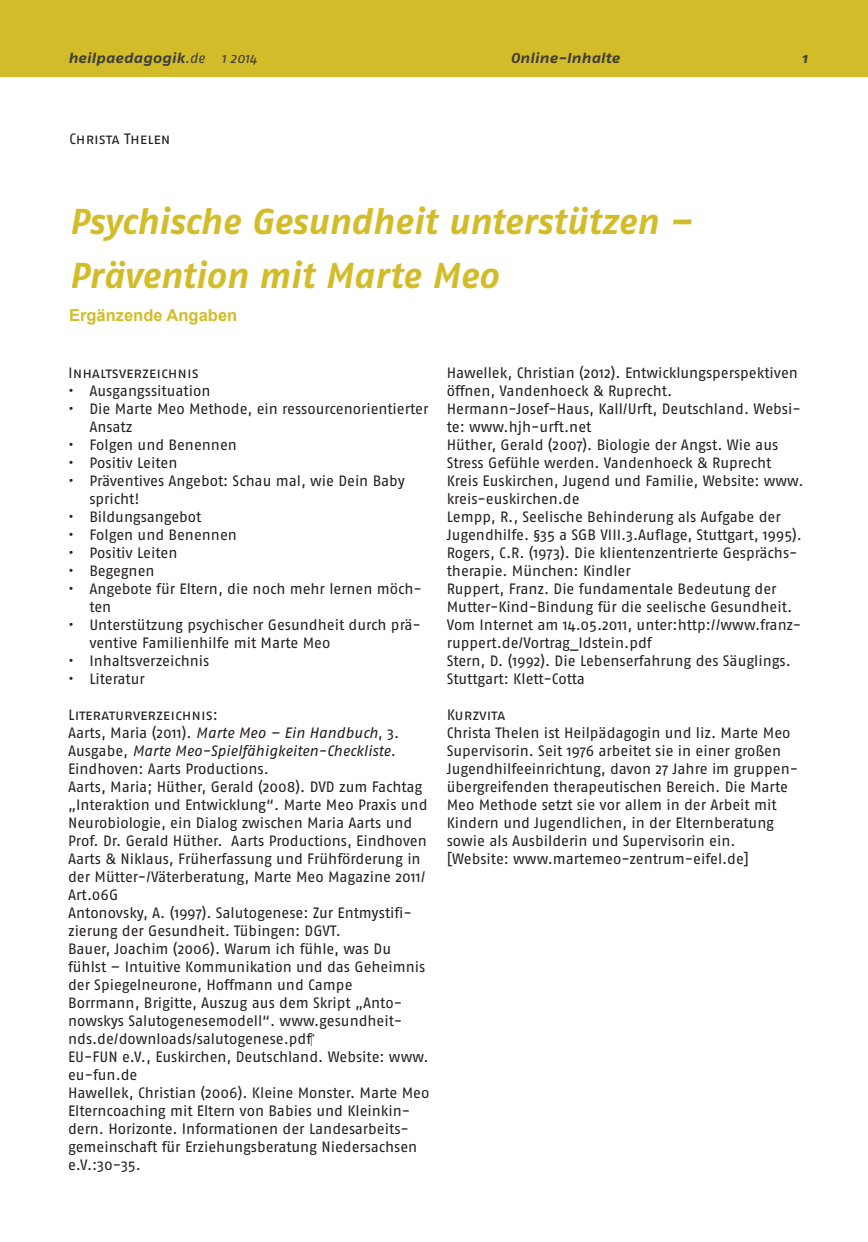
<style>
.page{position:relative;width:868px;height:1242px;background:#fff}
.page>*{position:absolute;margin:0;border:0;box-sizing:border-box;transform-origin:0 0}
.t1{font:italic 700 36px/54px "Fago No";letter-spacing:-.005em;color:#d3bc29}
.t2{font:700 16.5px "Arial";color:#d3bc29}
.t3{font:15px/18px "Fago No";letter-spacing:-.005em;color:#231f20}
.t4{font:15px "Fago No Regular Caps";letter-spacing:-.01em;color:#231f20}
.t5{font:italic 700 14.25px "Fago Ex";color:#3e3d39}
.s1{font-family:"Fago No";font-weight:400}
.s2{font-style:italic}
</style>
<div class="page">
<div style="left:0;top:0;width:867px;height:77px;background:#d3bc29"></div>
<p class="t5" style="left:68px;top:49px;width:191px">heilpaedagogik<span class="s1">.de 1 2014</span></p>
<p class="t5" style="left:510px;top:49px;width:111px">Online-Inhalte</p>
<p class="t5" style="left:801px;top:49px;width:7px">1</p>
<p class="t4" style="left:69px;top:130px;width:103px">Christa Thelen</p>
<h1 class="t1" style="left:69px;top:194px;width:624px">Psychische Gesundheit unterstützen –<br>Prävention mit Marte Meo</h1>
<p class="t2" style="left:69px;top:303px;width:170px">Ergänzende Angaben</p>
<p class="t4" style="left:68px;top:364px;width:132px">Inhaltsverzeichnis</p>
<p class="t3" style="left:68px;top:382px;width:144px">• Ausgangssituation</p>
<p class="t3" style="left:89px;top:400px;width:340px;text-indent:-21px">• Die Marte Meo Methode, ein ressourcenorientierter<br>Ansatz</p>
<p class="t3" style="left:68px;top:436px;width:170px">• Folgen und Benennen</p>
<p class="t3" style="left:68px;top:454px;width:111px">• Positiv Leiten</p>
<p class="t3" style="left:89px;top:472px;width:317px;text-indent:-21px">• Präventives Angebot: Schau mal, wie Dein Baby spricht!</p>
<p class="t3" style="left:68px;top:508px;width:135px">• Bildungsangebot</p>
<p class="t3" style="left:68px;top:526px;width:170px">• Folgen und Benennen</p>
<p class="t3" style="left:68px;top:544px;width:111px">• Positiv Leiten</p>
<p class="t3" style="left:68px;top:562px;width:88px">• Begegnen</p>
<p class="t3" style="left:89px;top:580px;width:334px;text-indent:-21px">• Angebote für Eltern, die noch mehr lernen möch&shy;ten</p>
<p class="t3" style="left:89px;top:616px;width:333px;text-indent:-21px">• Unterstützung psychischer Gesundheit durch prä&shy;ventive Familienhilfe mit Marte Meo</p>
<p class="t3" style="left:68px;top:652px;width:143px">• Inhaltsverzeichnis</p>
<p class="t3" style="left:68px;top:670px;width:78px">• Literatur</p>
<p class="t4" style="left:68px;top:706px;width:151px">Literaturverzeichnis:</p>
<p class="t3" style="left:68px;top:724px;width:363px">Aarts, Maria (2011). <span class="s2">Marte Meo – Ein Handbuch</span>, 3.<br>Ausgabe, <span class="s2">Marte Meo-Spielfähigkeiten-Checkliste</span>.<br>Eindhoven: Aarts Productions.<br>Aarts, Maria; Hüther, Gerald (2008). DVD zum Fachtag „Interaktion und Entwicklung“. Marte Meo Praxis und Neurobiologie, ein Dialog zwischen Maria Aarts und Prof. Dr. Gerald Hüther. Aarts Productions, Eindhoven Aarts &amp; Niklaus, Früherfassung und Frühförderung in der Mütter-/Väterberatung, Marte Meo Magazine 2011/ Art.06G<br>Antonovsky, A. (1997). Salutogenese: Zur Entmystifi&shy;zierung der Gesundheit. Tübingen: DGVT.<br>Bauer, Joachim (2006). Warum ich fühle, was Du fühlst – Intuitive Kommunikation und das Geheimnis der Spiegelneurone, Hoffmann und Campe<br>Borrmann, Brigitte, Auszug aus dem Skript „Anto&shy;nowskys Salutogenesemodell“. www.gesundheit&shy;nds.de/downloads/salutogenese.pdf<br>EU-FUN e.V., Euskirchen, Deutschland. Website: www. eu-fun.de<br>Hawellek, Christian (2006). Kleine Monster. Marte Meo Elterncoaching mit Eltern von Babies und Kleinkin&shy;dern. Horizonte. Informationen der Landesarbeits&shy;gemeinschaft für Erziehungsberatung Niedersachsen e.V.:30-35.</p>
<p class="t3" style="left:446px;top:364px;width:358px">Hawellek, Christian (2012). Entwicklungsperspektiven öffnen, Vandenhoeck &amp; Ruprecht.<br>Hermann-Josef-Haus, Kall/Urft, Deutschland. Websi&shy;te: www.hjh-urft.net<br>Hüther, Gerald (2007). Biologie der Angst. Wie aus Stress Gefühle werden. Vandenhoeck &amp; Ruprecht Kreis Euskirchen, Jugend und Familie, Website: www. kreis-euskirchen.de<br>Lempp, R., Seelische Behinderung als Aufgabe der Jugendhilfe. §35 a SGB VIII.3.Auflage, Stuttgart, 1995).<br>Rogers, C.R. (1973). Die klientenzentrierte Gesprächs&shy;therapie. München: Kindler<br>Ruppert, Franz. Die fundamentale Bedeutung der Mutter-Kind-Bindung für die seelische Gesundheit.<br>Vom Internet am 14.05.2011, unter:http://www.franz&shy;ruppert.de/Vortrag_Idstein.pdf<br>Stern, D. (1992). Die Lebenserfahrung des Säuglings.<br>Stuttgart: Klett-Cotta</p>
<p class="t4" style="left:446px;top:706px;width:60px">Kurzvita</p>
<p class="t3" style="left:446px;top:724px;width:353px">Christa Thelen ist Heilpädagogin und liz. Marte Meo Supervisorin. Seit 1976 arbeitet sie in einer großen Jugendhilfeeinrichtung, davon 27 Jahre im gruppen&shy;übergreifenden therapeutischen Bereich. Die Marte Meo Methode setzt sie vor allem in der Arbeit mit Kindern und Jugendlichen, in der Elternberatung sowie als Ausbilderin und Supervisorin ein. [Website: www.martemeo-zentrum-eifel.de]</p>
</div>
